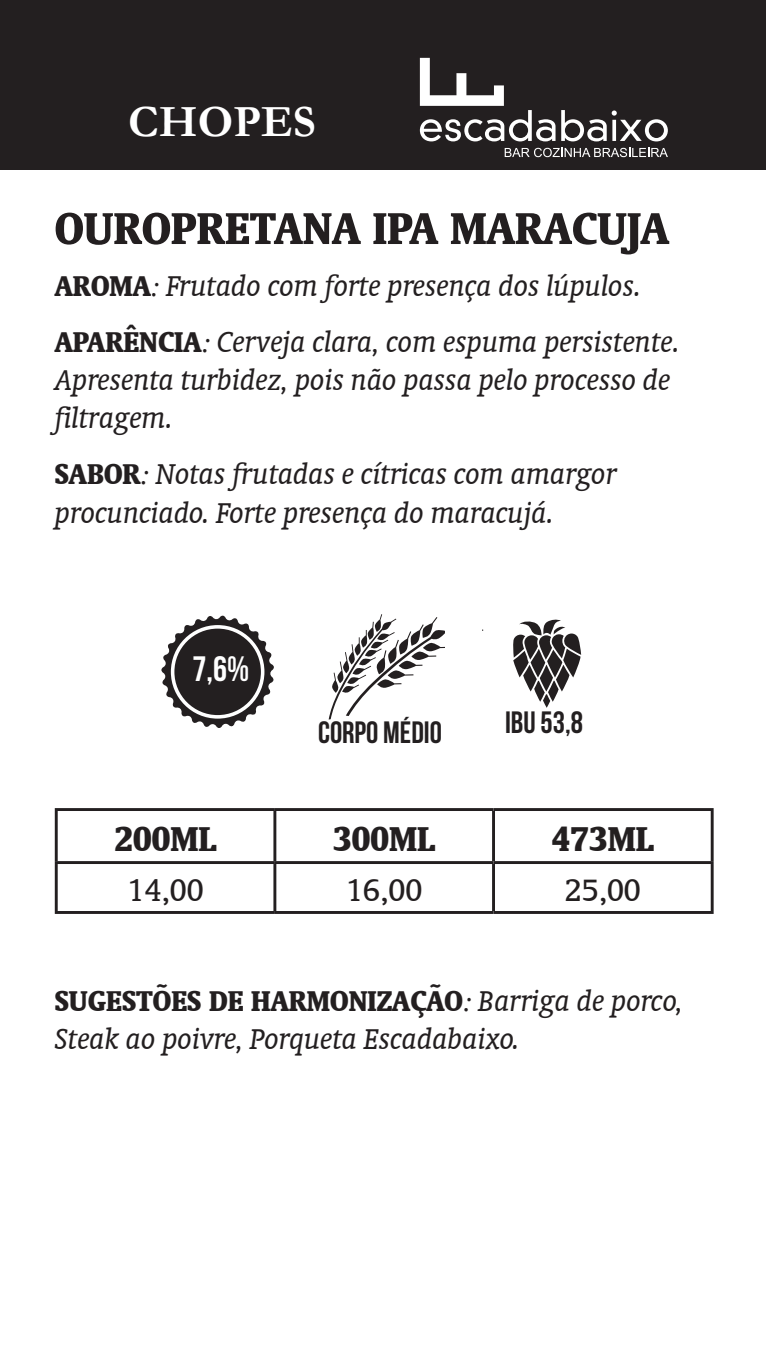
<style>
.page{position:relative;width:766px;height:1361px;background:#fff}
.page>*{position:absolute;margin:0;border:0;box-sizing:border-box;transform-origin:0 0}
.t1{font:700 condensed 50.85px "Oranda BT";color:#231f20}
.t2{font:700 45px "Garamond";color:#fff}
.t3{font:700 condensed 39px "Oranda BT";color:#231f20}
.t4{font:35.25px "Bebas Neue";color:#fff}
.t5{font:34.95px "Oranda BT";color:#231f20}
.t6{font:italic 32.4px/38.1px "Oranda BT";letter-spacing:-.01em;color:#231f20}
.t7{font:30.9px "Bebas Neue";color:#231f20}
.s1{font-weight:700;font-style:normal;font-stretch:condensed}
.s2{font-family:"Garamond"}
</style>
<div class="page">
<div style="left:0;top:0;width:765px;height:170px;background:#231f20"></div>
<svg style="left:561px;top:110px;width:106px;height:31px"></svg>
<svg style="left:420px;top:58px;width:135px;height:83px"></svg>
<svg style="left:504px;top:148px;width:163px;height:9px"></svg>
<hr style="left:55px;top:808px;width:220px;height:3px;background:#231f20">
<hr style="left:55px;top:811px;width:3px;height:50px;background:#231f20">
<hr style="left:275px;top:808px;width:218px;height:3px;background:#231f20">
<hr style="left:273px;top:811px;width:3px;height:50px;background:#231f20">
<hr style="left:493px;top:808px;width:220px;height:3px;background:#231f20">
<hr style="left:492px;top:811px;width:3px;height:50px;background:#231f20">
<hr style="left:710px;top:811px;width:3px;height:50px;background:#231f20">
<hr style="left:55px;top:861px;width:220px;height:3px;background:#231f20">
<hr style="left:55px;top:864px;width:3px;height:47px;background:#231f20">
<hr style="left:275px;top:861px;width:218px;height:3px;background:#231f20">
<hr style="left:273px;top:864px;width:3px;height:47px;background:#231f20">
<hr style="left:493px;top:861px;width:220px;height:3px;background:#231f20">
<hr style="left:492px;top:864px;width:3px;height:47px;background:#231f20">
<hr style="left:710px;top:864px;width:3px;height:47px;background:#231f20">
<hr style="left:55px;top:911px;width:220px;height:3px;background:#231f20">
<hr style="left:275px;top:911px;width:218px;height:3px;background:#231f20">
<hr style="left:493px;top:911px;width:220px;height:3px;background:#231f20">
<svg style="left:161px;top:615px;width:113px;height:113px"></svg>
<svg style="left:328px;top:614px;width:116px;height:105px"></svg>
<svg style="left:513px;top:619px;width:68px;height:89px"></svg>
<h2 class="t2" style="left:128px;top:95px;width:189px">CHOPES</h2>
<p class="t1" style="left:55px;top:198px;width:615px">OUROPRETANA IPA MARACUJA</p>
<p class="t6" style="left:55px;top:267px;width:587px"><span class="s1">AROMA</span><span class="s2">:</span> Frutado com forte presença dos lúpulos.</p>
<p class="t6" style="left:55px;top:323px;width:626px"><span class="s1">APARÊNCIA</span><span class="s2">:</span> Cerveja clara, com espuma persistente.<br>Apresenta turbidez, pois não passa pelo processo de filtragem.</p>
<p class="t6" style="left:55px;top:454px;width:563px;line-height:38.8px"><span class="s1">SABOR</span><span class="s2">:</span> Notas frutadas e cítricas com amargor procunciado. Forte presença do maracujá.</p>
<p class="t4" style="left:192px;top:649px;width:58px">7,6%</p>
<p class="t7" style="left:318px;top:716px;width:125px">CORPO MÉDIO</p>
<p class="t7" style="left:505px;top:705px;width:79px">IBU 53,8</p>
<p class="t3" style="left:115px;top:815px;width:103px">200ML</p>
<p class="t3" style="left:333px;top:815px;width:103px">300ML</p>
<p class="t3" style="left:551px;top:815px;width:103px">473ML</p>
<p class="t5" style="left:127px;top:870px;width:78px">14,00</p>
<p class="t5" style="left:346px;top:870px;width:78px">16,00</p>
<p class="t5" style="left:564px;top:870px;width:78px">25,00</p>
<p class="t6" style="left:55px;top:982px;width:629px;line-height:37.2px"><span class="s1">SUGESTÕES DE HARMONIZAÇÃO</span><span class="s2">:</span> Barriga de porco,<br>Steak ao poivre, Porqueta Escadabaixo.</p>
</div>
